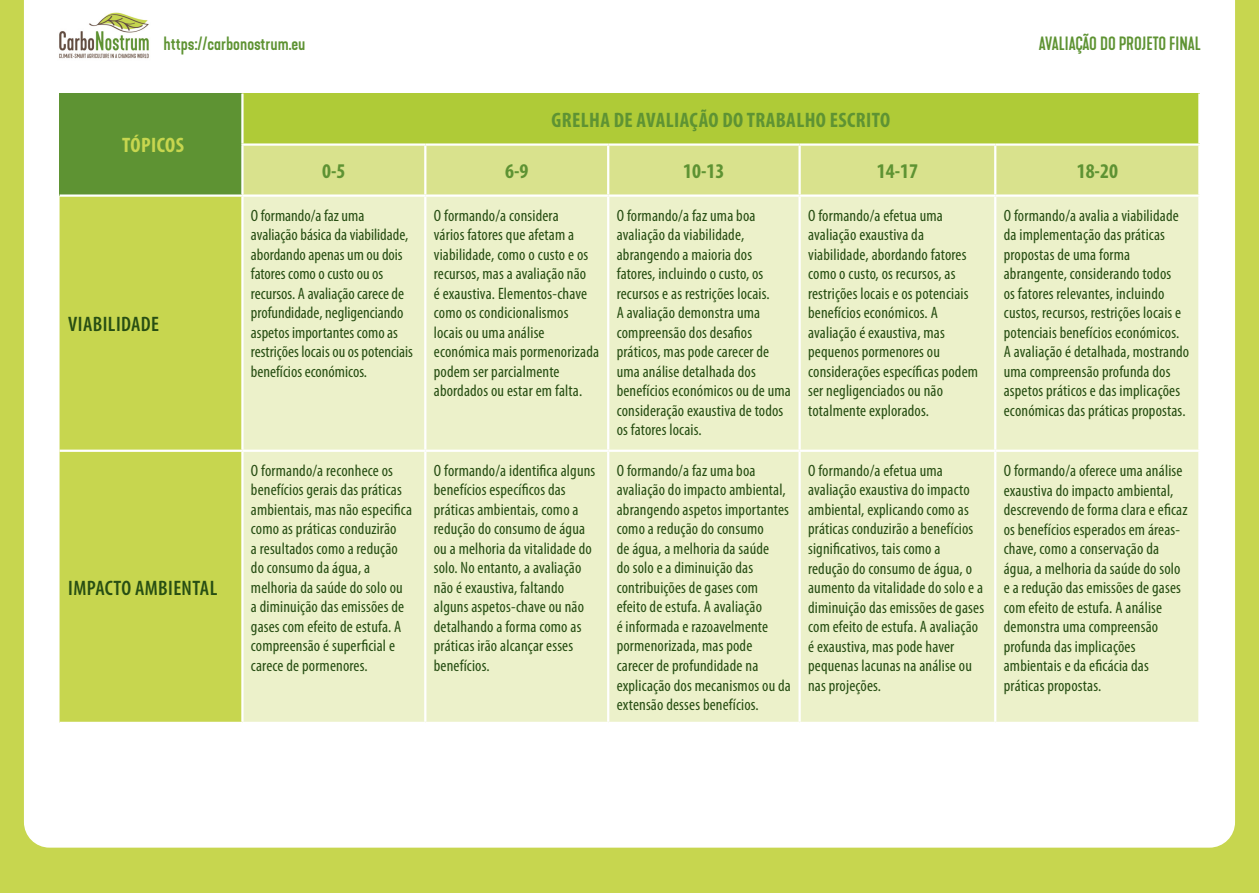
<style>
.page{position:relative;width:1259px;height:893px;background:#c7d64f}
.page>*{position:absolute;margin:0;border:0;box-sizing:border-box;transform-origin:0 0}
.t1{font:700 condensed 21px "Myriad Pro";letter-spacing:.02em;color:#5e9333}
.t2{font:600 condensed 21px "Myriad Pro";letter-spacing:.02em;color:#274e13}
.t3{font:700 condensed 21px "Myriad Pro";letter-spacing:.02em;color:#c7d64f}
.t4{font:500 18px "Kapra Neue";color:#5e9333}
.t5{font:condensed 16.5px/19.5px "Myriad Pro";letter-spacing:.01em;color:#274e13}
</style>
<div class="page">
<div style="left:24px;top:0;width:1211px;height:848px;background:#fff"></div>
<img style="left:44px;top:3px;width:120px;height:67px">
<div style="left:60px;top:94px;width:182px;height:102px;background:#5e9333"></div>
<div style="left:242px;top:94px;width:957px;height:51px;background:#afcb37"></div>
<div style="left:243px;top:146px;width:955px;height:48px;background:#d9e28d"></div>
<svg style="left:60px;top:197px;width:181px;height:525px"></svg>
<div style="left:243px;top:197px;width:955px;height:525px;background:#ecf1ca"></div>
<hr style="left:241px;top:143px;width:184px;height:3px;background:#fff">
<hr style="left:425px;top:143px;width:183px;height:3px;background:#fff">
<hr style="left:608px;top:143px;width:191px;height:3px;background:#fff">
<hr style="left:799px;top:143px;width:196px;height:3px;background:#fff">
<hr style="left:995px;top:143px;width:205px;height:3px;background:#fff">
<hr style="left:241px;top:94px;width:2px;height:49px;background:#fff">
<hr style="left:1198px;top:94px;width:2px;height:49px;background:#fff">
<hr style="left:241px;top:146px;width:2px;height:48px;background:#fff">
<hr style="left:424px;top:146px;width:2px;height:48px;background:#fff">
<hr style="left:607px;top:146px;width:2px;height:48px;background:#fff">
<hr style="left:798px;top:146px;width:2px;height:48px;background:#fff">
<hr style="left:994px;top:146px;width:2px;height:48px;background:#fff">
<hr style="left:1198px;top:146px;width:2px;height:48px;background:#fff">
<hr style="left:60px;top:194px;width:182px;height:3px;background:#fff">
<hr style="left:242px;top:194px;width:183px;height:3px;background:#fff">
<hr style="left:241px;top:197px;width:2px;height:253px;background:#fff">
<hr style="left:425px;top:194px;width:183px;height:3px;background:#fff">
<hr style="left:424px;top:197px;width:2px;height:253px;background:#fff">
<hr style="left:608px;top:194px;width:191px;height:3px;background:#fff">
<hr style="left:607px;top:197px;width:2px;height:253px;background:#fff">
<hr style="left:799px;top:194px;width:196px;height:3px;background:#fff">
<hr style="left:798px;top:197px;width:2px;height:253px;background:#fff">
<hr style="left:995px;top:194px;width:205px;height:3px;background:#fff">
<hr style="left:994px;top:197px;width:2px;height:253px;background:#fff">
<hr style="left:1198px;top:197px;width:2px;height:253px;background:#fff">
<hr style="left:60px;top:450px;width:182px;height:2px;background:#fff">
<hr style="left:242px;top:450px;width:183px;height:2px;background:#fff">
<hr style="left:241px;top:452px;width:2px;height:270px;background:#fff">
<hr style="left:425px;top:450px;width:183px;height:2px;background:#fff">
<hr style="left:424px;top:452px;width:2px;height:270px;background:#fff">
<hr style="left:608px;top:450px;width:191px;height:2px;background:#fff">
<hr style="left:607px;top:452px;width:2px;height:270px;background:#fff">
<hr style="left:799px;top:450px;width:196px;height:2px;background:#fff">
<hr style="left:798px;top:452px;width:2px;height:270px;background:#fff">
<hr style="left:995px;top:450px;width:205px;height:2px;background:#fff">
<hr style="left:994px;top:452px;width:2px;height:270px;background:#fff">
<hr style="left:1198px;top:452px;width:2px;height:270px;background:#fff">
<hr style="left:60px;top:722px;width:182px;height:2px;background:#fff">
<hr style="left:242px;top:722px;width:183px;height:2px;background:#fff">
<hr style="left:425px;top:722px;width:183px;height:2px;background:#fff">
<hr style="left:608px;top:722px;width:191px;height:2px;background:#fff">
<hr style="left:799px;top:722px;width:196px;height:2px;background:#fff">
<hr style="left:995px;top:722px;width:205px;height:2px;background:#fff">
<p class="t4" style="left:164px;top:32px;width:143px">https://carbonostrum.eu</p>
<p class="t4" style="left:1039px;top:32px;width:164px">AVALIAÇÃO DO PROJETO FINAL</p>
<p class="t3" style="left:122px;top:132px;width:63px">TÓPICOS</p>
<p class="t2" style="left:68px;top:311px;width:92px">VIABILIDADE</p>
<p class="t2" style="left:68px;top:575px;width:151px">IMPACTO AMBIENTAL</p>
<p class="t1" style="left:551px;top:107px;width:340px">GRELHA DE AVALIAÇÃO DO TRABALHO ESCRITO</p>
<p class="t1" style="left:322px;top:158px;width:25px">0-5</p>
<p class="t1" style="left:505px;top:158px;width:25px">6-9</p>
<p class="t1" style="left:683px;top:158px;width:43px">10-13</p>
<p class="t1" style="left:877px;top:158px;width:43px">14-17</p>
<p class="t1" style="left:1076px;top:158px;width:43px">18-20</p>
<p class="t5" style="left:251px;top:205px;width:164px">O formando/a faz uma avaliação básica da viabilidade, abordando apenas um ou dois fatores como o custo ou os recursos. A avaliação carece de profundidade, negligenciando aspetos importantes como as restrições locais ou os potenciais benefícios económicos.</p>
<p class="t5" style="left:434px;top:205px;width:167px">O formando/a considera<br>vários fatores que afetam a viabilidade, como o custo e os recursos, mas a avaliação não<br>é exaustiva. Elementos-chave como os condicionalismos locais ou uma análise económica mais pormenorizada podem ser parcialmente abordados ou estar em falta.</p>
<p class="t5" style="left:617px;top:205px;width:176px">O formando/a faz uma boa avaliação da viabilidade, abrangendo a maioria dos fatores, incluindo o custo, os recursos e as restrições locais.<br>A avaliação demonstra uma compreensão dos desafios práticos, mas pode carecer de uma análise detalhada dos benefícios económicos ou de uma consideração exaustiva de todos os fatores locais.</p>
<p class="t5" style="left:808px;top:205px;width:171px">O formando/a efetua uma avaliação exaustiva da viabilidade, abordando fatores como o custo, os recursos, as restrições locais e os potenciais benefícios económicos. A avaliação é exaustiva, mas pequenos pormenores ou considerações específicas podem ser negligenciados ou não totalmente explorados.</p>
<p class="t5" style="left:1003px;top:205px;width:187px">O formando/a avalia a viabilidade da implementação das práticas propostas de uma forma abrangente, considerando todos<br>os fatores relevantes, incluindo custos, recursos, restrições locais e potenciais benefícios económicos.<br>A avaliação é detalhada, mostrando uma compreensão profunda dos aspetos práticos e das implicações económicas das práticas propostas.</p>
<p class="t5" style="left:251px;top:460px;width:163px">O formando/a reconhece os benefícios gerais das práticas ambientais, mas não especifica como as práticas conduzirão<br>a resultados como a redução do consumo da água, a melhoria da saúde do solo ou a diminuição das emissões de gases com efeito de estufa. A compreensão é superficial e carece de pormenores.</p>
<p class="t5" style="left:434px;top:460px;width:163px">O formando/a identifica alguns benefícios específicos das práticas ambientais, como a redução do consumo de água ou a melhoria da vitalidade do solo. No entanto, a avaliação não é exaustiva, faltando alguns aspetos-chave ou não detalhando a forma como as práticas irão alcançar esses benefícios.</p>
<p class="t5" style="left:617px;top:461px;width:176px">O formando/a faz uma boa avaliação do impacto ambiental, abrangendo aspetos importantes como a redução do consumo<br>de água, a melhoria da saúde<br>do solo e a diminuição das contribuições de gases com efeito de estufa. A avaliação<br>é informada e razoavelmente pormenorizada, mas pode carecer de profundidade na explicação dos mecanismos ou da extensão desses benefícios.</p>
<p class="t5" style="left:808px;top:461px;width:177px">O formando/a efetua uma avaliação exaustiva do impacto ambiental, explicando como as práticas conduzirão a benefícios significativos, tais como a redução do consumo de água, o aumento da vitalidade do solo e a diminuição das emissões de gases com efeito de estufa. A avaliação é exaustiva, mas pode haver pequenas lacunas na análise ou nas projeções.</p>
<p class="t5" style="left:1003px;top:461px;width:185px">O formando/a oferece uma análise exaustiva do impacto ambiental, descrevendo de forma clara e eficaz os benefícios esperados em áreas&shy;chave, como a conservação da água, a melhoria da saúde do solo e a redução das emissões de gases com efeito de estufa. A análise demonstra uma compreensão profunda das implicações ambientais e da eficácia das práticas propostas.</p>
</div>
